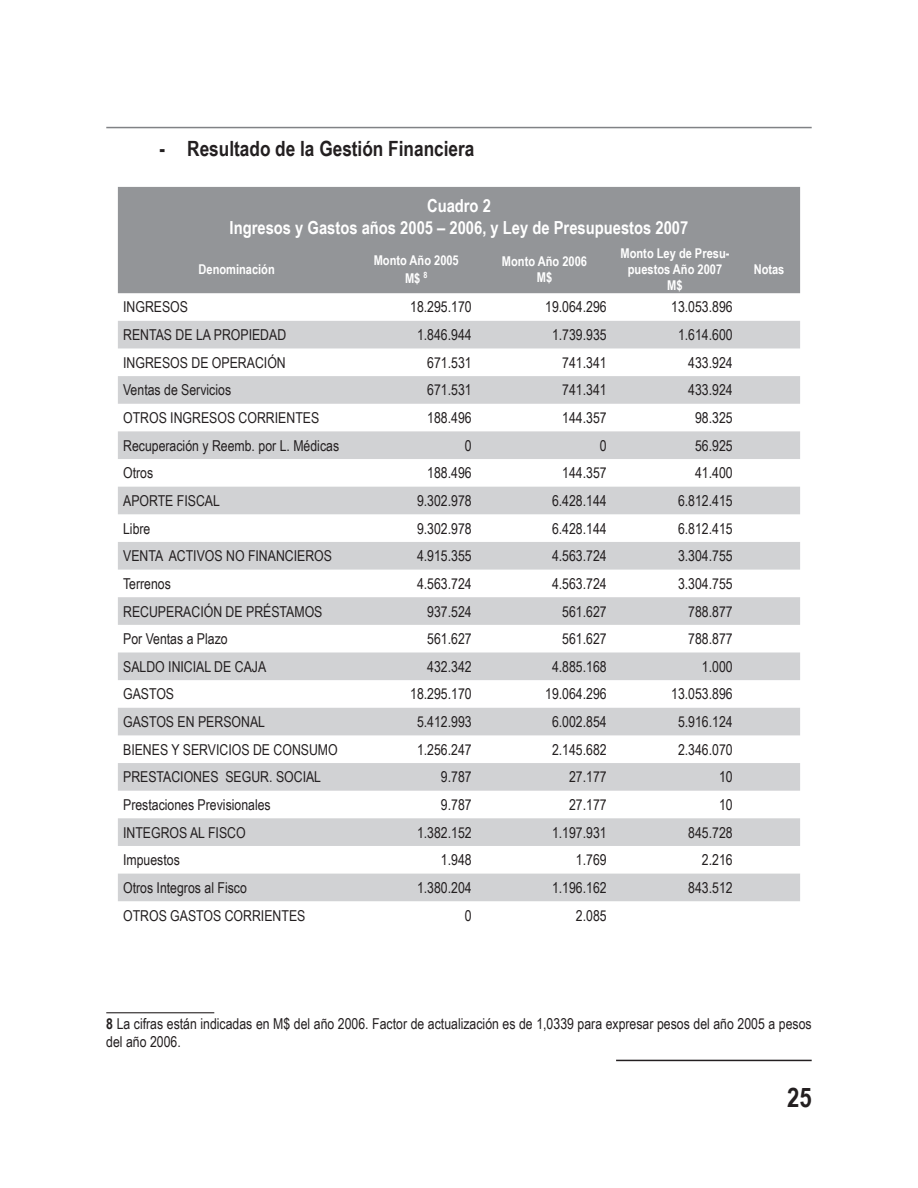
<style>
.page{position:relative;width:918px;height:1188px;background:#fff}
.page>*{position:absolute;margin:0;border:0;box-sizing:border-box;transform-origin:0 0}
.t1{font:700 27px "Arial Narrow";color:#231f20}
.t2{font:700 21px "Arial Narrow";color:#231f20}
.t3{font:700 18px/21.6px "Arial Narrow";color:#fff;text-align:center}
.t4{font:15px/18px "Arial Narrow";color:#231f20}
.t5{font:700 13.5px/16.2px "Arial Narrow";color:#fff;text-align:center}
.s1{font-weight:700}
</style>
<div class="page">
<hr style="left:106px;top:127px;width:706px;height:1px;background:#808285">
<hr style="left:616px;top:1060px;width:196px;height:1px;background:#231f20">
<div style="left:118px;top:187px;width:682px;height:106px;background:#939598"></div>
<svg style="left:118px;top:321px;width:682px;height:580px;fill:#d1d2d4"></svg>
<hr style="left:106px;top:1012px;width:108px;height:1px;background:#231f20">
<h2 class="t2" style="left:159px;top:136px;width:316px">- Resultado de la Gestión Financiera</h2>
<p class="t3" style="left:230px;top:195px;width:460px">Cuadro 2<br>Ingresos y Gastos años 2005 – 2006, y Ley de Presupuestos 2007</p>
<p class="t5" style="left:199px;top:261px;width:78px">Denominación</p>
<p class="t5" style="left:374px;top:251px;width:87px;line-height:18px">Monto Año 2005<br>M$ <sup>8</sup></p>
<p class="t5" style="left:502px;top:253px;width:87px">Monto Año 2006<br>M$</p>
<p class="t5" style="left:621px;top:245px;width:110px">Monto Ley de Presu&shy;puestos Año 2007<br>M$</p>
<p class="t4" style="left:123px;top:298px;width:66px">INGRESOS</p>
<p class="t4" style="left:410px;top:298px;width:63px">18.295.170</p>
<p class="t4" style="left:545px;top:298px;width:63px">19.064.296</p>
<p class="t4" style="left:671px;top:298px;width:63px">13.053.896</p>
<p class="t4" style="left:123px;top:326px;width:165px">RENTAS DE LA PROPIEDAD</p>
<p class="t4" style="left:417px;top:326px;width:56px">1.846.944</p>
<p class="t4" style="left:552px;top:326px;width:56px">1.739.935</p>
<p class="t4" style="left:678px;top:326px;width:56px">1.614.600</p>
<p class="t4" style="left:123px;top:353px;width:164px">INGRESOS DE OPERACIÓN</p>
<p class="t4" style="left:427px;top:353px;width:46px">671.531</p>
<p class="t4" style="left:562px;top:353px;width:46px">741.341</p>
<p class="t4" style="left:688px;top:353px;width:46px">433.924</p>
<p class="t4" style="left:123px;top:381px;width:110px">Ventas de Servicios</p>
<p class="t4" style="left:427px;top:381px;width:46px">671.531</p>
<p class="t4" style="left:562px;top:381px;width:46px">741.341</p>
<p class="t4" style="left:688px;top:381px;width:46px">433.924</p>
<p class="t4" style="left:123px;top:409px;width:198px">OTROS INGRESOS CORRIENTES</p>
<p class="t4" style="left:427px;top:409px;width:46px">188.496</p>
<p class="t4" style="left:562px;top:409px;width:46px">144.357</p>
<p class="t4" style="left:695px;top:409px;width:39px">98.325</p>
<p class="t4" style="left:123px;top:436px;width:218px">Recuperación y Reemb. por L. Médicas</p>
<p class="t4" style="left:465px;top:436px;width:8px">0</p>
<p class="t4" style="left:600px;top:436px;width:8px">0</p>
<p class="t4" style="left:695px;top:436px;width:39px">56.925</p>
<p class="t4" style="left:123px;top:464px;width:32px">Otros</p>
<p class="t4" style="left:427px;top:464px;width:46px">188.496</p>
<p class="t4" style="left:562px;top:464px;width:46px">144.357</p>
<p class="t4" style="left:695px;top:464px;width:39px">41.400</p>
<p class="t4" style="left:123px;top:492px;width:98px">APORTE FISCAL</p>
<p class="t4" style="left:417px;top:492px;width:56px">9.302.978</p>
<p class="t4" style="left:552px;top:492px;width:56px">6.428.144</p>
<p class="t4" style="left:678px;top:492px;width:56px">6.812.415</p>
<p class="t4" style="left:123px;top:519px;width:29px">Libre</p>
<p class="t4" style="left:417px;top:519px;width:56px">9.302.978</p>
<p class="t4" style="left:552px;top:519px;width:56px">6.428.144</p>
<p class="t4" style="left:678px;top:519px;width:56px">6.812.415</p>
<p class="t4" style="left:123px;top:547px;width:210px">VENTA ACTIVOS NO FINANCIEROS</p>
<p class="t4" style="left:417px;top:547px;width:56px">4.915.355</p>
<p class="t4" style="left:552px;top:547px;width:56px">4.563.724</p>
<p class="t4" style="left:678px;top:547px;width:56px">3.304.755</p>
<p class="t4" style="left:123px;top:575px;width:49px">Terrenos</p>
<p class="t4" style="left:417px;top:575px;width:56px">4.563.724</p>
<p class="t4" style="left:552px;top:575px;width:56px">4.563.724</p>
<p class="t4" style="left:678px;top:575px;width:56px">3.304.755</p>
<p class="t4" style="left:123px;top:602px;width:201px">RECUPERACIÓN DE PRÉSTAMOS</p>
<p class="t4" style="left:427px;top:602px;width:46px">937.524</p>
<p class="t4" style="left:562px;top:602px;width:46px">561.627</p>
<p class="t4" style="left:688px;top:602px;width:46px">788.877</p>
<p class="t4" style="left:123px;top:630px;width:106px">Por Ventas a Plazo</p>
<p class="t4" style="left:427px;top:630px;width:46px">561.627</p>
<p class="t4" style="left:562px;top:630px;width:46px">561.627</p>
<p class="t4" style="left:688px;top:630px;width:46px">788.877</p>
<p class="t4" style="left:123px;top:657px;width:145px">SALDO INICIAL DE CAJA</p>
<p class="t4" style="left:427px;top:657px;width:46px">432.342</p>
<p class="t4" style="left:552px;top:657px;width:56px">4.885.168</p>
<p class="t4" style="left:702px;top:657px;width:32px">1.000</p>
<p class="t4" style="left:123px;top:685px;width:53px">GASTOS</p>
<p class="t4" style="left:410px;top:685px;width:63px">18.295.170</p>
<p class="t4" style="left:545px;top:685px;width:63px">19.064.296</p>
<p class="t4" style="left:671px;top:685px;width:63px">13.053.896</p>
<p class="t4" style="left:123px;top:713px;width:143px">GASTOS EN PERSONAL</p>
<p class="t4" style="left:417px;top:713px;width:56px">5.412.993</p>
<p class="t4" style="left:552px;top:713px;width:56px">6.002.854</p>
<p class="t4" style="left:678px;top:713px;width:56px">5.916.124</p>
<p class="t4" style="left:123px;top:740px;width:216px">BIENES Y SERVICIOS DE CONSUMO</p>
<p class="t4" style="left:417px;top:740px;width:56px">1.256.247</p>
<p class="t4" style="left:552px;top:740px;width:56px">2.145.682</p>
<p class="t4" style="left:678px;top:740px;width:56px">2.346.070</p>
<p class="t4" style="left:123px;top:768px;width:199px">PRESTACIONES SEGUR. SOCIAL</p>
<p class="t4" style="left:441px;top:768px;width:32px">9.787</p>
<p class="t4" style="left:569px;top:768px;width:39px">27.177</p>
<p class="t4" style="left:719px;top:768px;width:15px">10</p>
<p class="t4" style="left:123px;top:796px;width:149px">Prestaciones Previsionales</p>
<p class="t4" style="left:441px;top:796px;width:32px">9.787</p>
<p class="t4" style="left:569px;top:796px;width:39px">27.177</p>
<p class="t4" style="left:719px;top:796px;width:15px">10</p>
<p class="t4" style="left:123px;top:823px;width:124px">INTEGROS AL FISCO</p>
<p class="t4" style="left:417px;top:823px;width:56px">1.382.152</p>
<p class="t4" style="left:552px;top:823px;width:56px">1.197.931</p>
<p class="t4" style="left:688px;top:823px;width:46px">845.728</p>
<p class="t4" style="left:123px;top:851px;width:58px">Impuestos</p>
<p class="t4" style="left:441px;top:851px;width:32px">1.948</p>
<p class="t4" style="left:576px;top:851px;width:32px">1.769</p>
<p class="t4" style="left:702px;top:851px;width:32px">2.216</p>
<p class="t4" style="left:123px;top:879px;width:125px">Otros Integros al Fisco</p>
<p class="t4" style="left:417px;top:879px;width:56px">1.380.204</p>
<p class="t4" style="left:552px;top:879px;width:56px">1.196.162</p>
<p class="t4" style="left:688px;top:879px;width:46px">843.512</p>
<p class="t4" style="left:123px;top:906px;width:184px">OTROS GASTOS CORRIENTES</p>
<p class="t4" style="left:465px;top:906px;width:8px">0</p>
<p class="t4" style="left:576px;top:906px;width:32px">2.085</p>
<p class="t5" style="left:754px;top:261px;width:32px">Notas</p>
<p class="t4" style="left:106px;top:1015px;width:707px"><span class="s1">8</span> La cifras están indicadas en M$ del año 2006. Factor de actualización es de 1,0339 para expresar pesos del año 2005 a pesos del año 2006.</p>
<h1 class="t1" style="left:787px;top:1082px;width:26px">25</h1>
</div>
